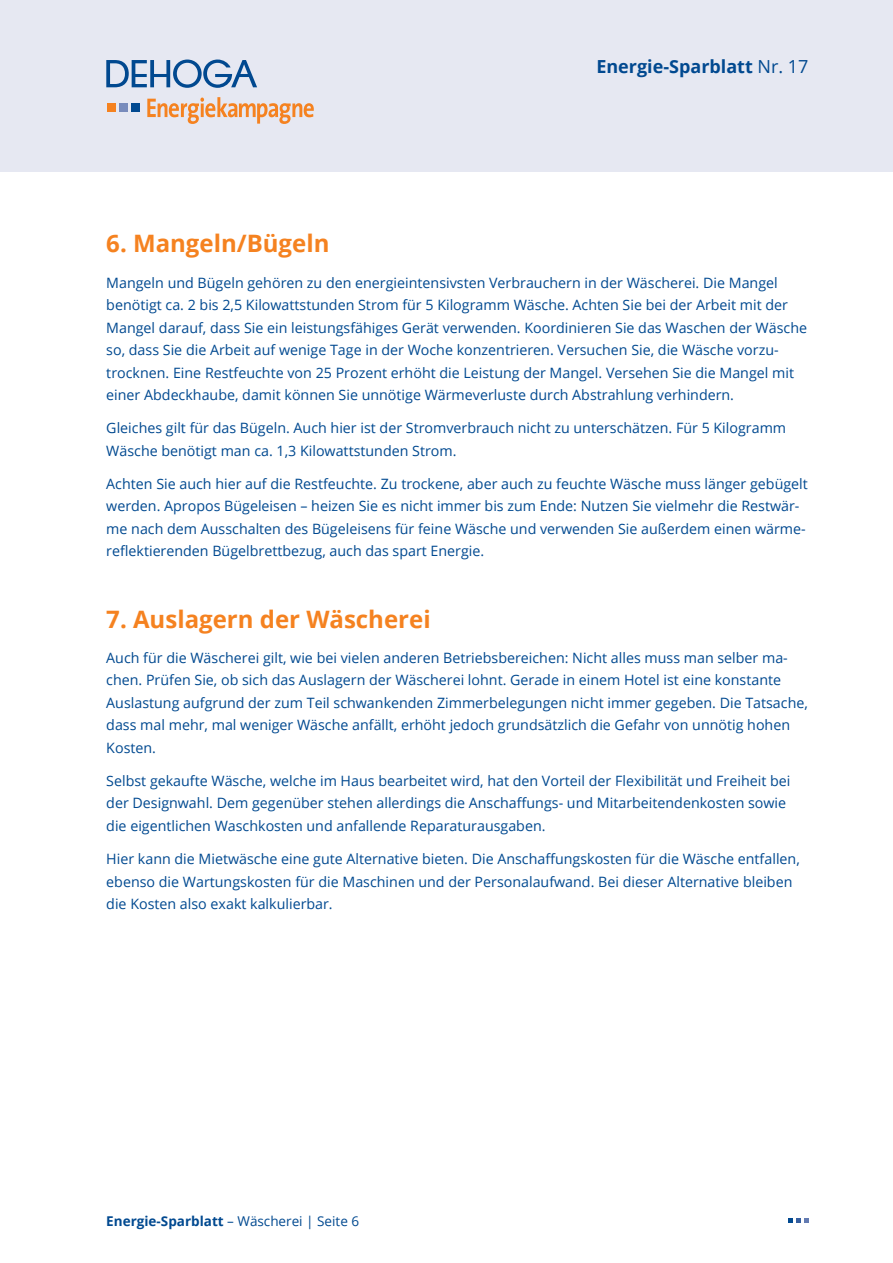
<style>
.page{position:relative;width:893px;height:1263px;background:#fff}
.page>*{position:absolute;margin:0;border:0;box-sizing:border-box;transform-origin:0 0}
.Headline_2{font:700 24px "Open Sans";color:#f58220}
.t1{font:700 18px "Open Sans";color:#014990}
.Fliesstext{font:14.25px/22.5px "Open Sans";color:#014990}
.t2{font:700 13.5px "Open Sans";color:#014990}
.s1{font-weight:400}
</style>
<div class="page">
<div style="left:0;top:0;width:893px;height:171px;background:#e6e8f2"></div>
<svg style="left:106px;top:60px;width:151px;height:28px"></svg>
<div style="left:132px;top:103px;width:8px;height:8px;background:#014990"></div>
<div style="left:119px;top:103px;width:8px;height:8px;background:#788bbc"></div>
<div style="left:107px;top:103px;width:8px;height:8px;background:#f58220"></div>
<svg style="left:147px;top:97px;width:167px;height:27px"></svg>
<svg style="left:788px;top:1218px;width:20px;height:4px"></svg>
<p class="t1" style="left:596px;top:54px;width:214px">Energie-Sparblatt <span class="s1">Nr. 17</span></p>
<p class="Headline_2" style="left:106px;top:227px;width:225px">6. Mangeln/Bügeln</p>
<p class="Fliesstext" style="left:106px;top:271px;width:702px">Mangeln und Bügeln gehören zu den energieintensivsten Verbrauchern in der Wäscherei. Die Mangel benötigt ca. 2 bis 2,5 Kilowattstunden Strom für 5 Kilogramm Wäsche. Achten Sie bei der Arbeit mit der Mangel darauf, dass Sie ein leistungsfähiges Gerät verwenden. Koordinieren Sie das Waschen der Wäsche so, dass Sie die Arbeit auf wenige Tage in der Woche konzentrieren. Versuchen Sie, die Wäsche vorzu&shy;trocknen. Eine Restfeuchte von 25 Prozent erhöht die Leistung der Mangel. Versehen Sie die Mangel mit einer Abdeckhaube, damit können Sie unnötige Wärmeverluste durch Abstrahlung verhindern.</p>
<p class="Fliesstext" style="left:106px;top:416px;width:681px">Gleiches gilt für das Bügeln. Auch hier ist der Stromverbrauch nicht zu unterschätzen. Für 5 Kilogramm<br>Wäsche benötigt man ca. 1,3 Kilowattstunden Strom.</p>
<p class="Fliesstext" style="left:106px;top:472px;width:703px">Achten Sie auch hier auf die Restfeuchte. Zu trockene, aber auch zu feuchte Wäsche muss länger gebügelt werden. Apropos Bügeleisen – heizen Sie es nicht immer bis zum Ende: Nutzen Sie vielmehr die Restwär&shy;me nach dem Ausschalten des Bügeleisens für feine Wäsche und verwenden Sie außerdem einen wärme&shy;reflektierenden Bügelbrettbezug, auch das spart Energie.</p>
<p class="Headline_2" style="left:106px;top:602px;width:326px">7. Auslagern der Wäscherei</p>
<p class="Fliesstext" style="left:106px;top:646px;width:703px">Auch für die Wäscherei gilt, wie bei vielen anderen Betriebsbereichen: Nicht alles muss man selber ma&shy;chen. Prüfen Sie, ob sich das Auslagern der Wäscherei lohnt. Gerade in einem Hotel ist eine konstante Auslastung aufgrund der zum Teil schwankenden Zimmerbelegungen nicht immer gegeben. Die Tatsache, dass mal mehr, mal weniger Wäsche anfällt, erhöht jedoch grundsätzlich die Gefahr von unnötig hohen Kosten.</p>
<p class="Fliesstext" style="left:106px;top:769px;width:686px">Selbst gekaufte Wäsche, welche im Haus bearbeitet wird, hat den Vorteil der Flexibilität und Freiheit bei der Designwahl. Dem gegenüber stehen allerdings die Anschaffungs- und Mitarbeitendenkosten sowie die eigentlichen Waschkosten und anfallende Reparaturausgaben.</p>
<p class="Fliesstext" style="left:106px;top:847px;width:695px">Hier kann die Mietwäsche eine gute Alternative bieten. Die Anschaffungskosten für die Wäsche entfallen, ebenso die Wartungskosten für die Maschinen und der Personalaufwand. Bei dieser Alternative bleiben die Kosten also exakt kalkulierbar.</p>
<p class="t2" style="left:106px;top:1211px;width:254px">Energie-Sparblatt <span class="s1">– Wäscherei | Seite 6</span></p>
</div>
